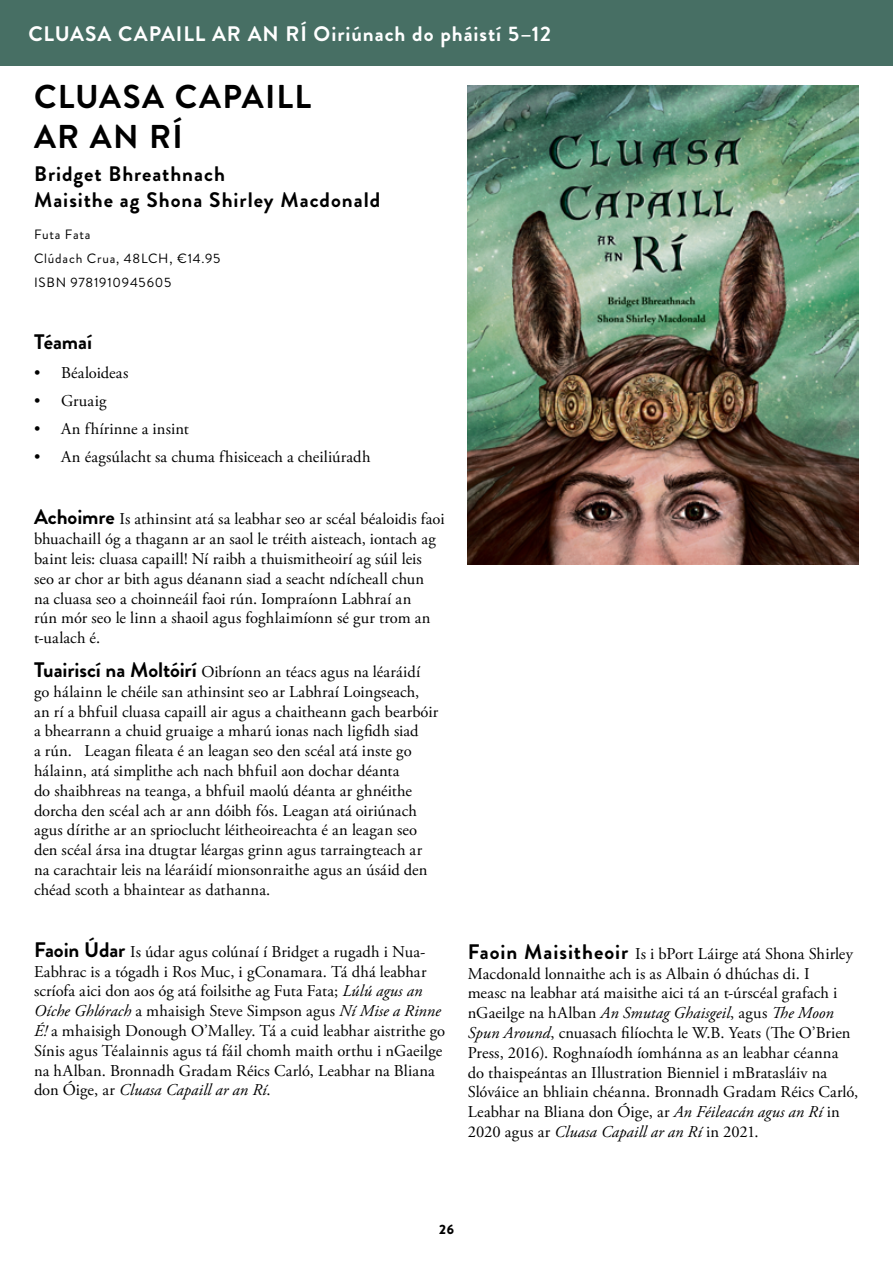
<style>
.page{position:relative;width:893px;height:1263px;background:#fff}
.page>*{position:absolute;margin:0;border:0;box-sizing:border-box;transform-origin:0 0}
.t1{font:700 33px/39.6px "Brandon Grotesque";letter-spacing:.04em;color:#000}
.t2{font:700 21px/25.2px "Brandon Grotesque";letter-spacing:.045em;color:#000}
.t3{font:700 21px "Brandon Grotesque";letter-spacing:.045em;color:#fff}
.t4{font:16.5px/19.8px "Adobe Garamond Pro";letter-spacing:.01em;color:#000}
.t5{font:13.5px/24px "Brandon Grotesque";letter-spacing:.055em;color:#000}
.t6{font:900 13.5px "Brandon Grotesque";color:#000}
.s1{font-family:"Brandon Grotesque";font-weight:700;font-size:21px}
.s2{font-style:italic}
</style>
<div class="page">
<img style="left:468px;top:85px;width:391px;height:479px">
<div style="left:0;top:0;width:893px;height:65px;background:#476f64"></div>
<p class="t3" style="left:28px;top:19px;width:524px">CLUASA CAPAILL AR AN RÍ Oiriúnach do pháistí 5–12</p>
<h1 class="t1" style="left:34px;top:77px;width:278px">CLUASA CAPAILL<br>AR AN RÍ</h1>
<p class="t2" style="left:34px;top:162px;width:348px">Bridget Bhreathnach<br>Maisithe ag Shona Shirley Macdonald</p>
<p class="t5" style="left:34px;top:223px;width:188px">Futa Fata<br>Clúdach Crua, 48LCH, €14.95<br>ISBN 9781910945605</p>
<p class="t2" style="left:34px;top:330px;width:60px">Téamaí</p>
<p class="t4" style="left:34px;top:363px;width:96px">• Béaloideas</p>
<p class="t4" style="left:34px;top:391px;width:74px">• Gruaig</p>
<p class="t4" style="left:34px;top:420px;width:156px">• An fhírinne a insint</p>
<p class="t4" style="left:34px;top:448px;width:338px">• An éagsúlacht sa chuma fhisiceach a cheiliúradh</p>
<p class="t4" style="left:34px;top:510px;width:412px"><span class="s1">Achoimre</span> Is athinsint atá sa leabhar seo ar scéal béaloidis faoi bhuachaill óg a thagann ar an saol le tréith aisteach, iontach ag baint leis: cluasa capaill! Ní raibh a thuismitheoirí ag súil leis seo ar chor ar bith agus déanann siad a seacht ndícheall chun<br>na cluasa seo a choinneáil faoi rún. Iompraíonn Labhraí an<br>rún mór seo le linn a shaoil agus foghlaimíonn sé gur trom an t-ualach é.</p>
<p class="t4" style="left:34px;top:662px;width:406px"><span class="s1">Tuairiscí na Moltóirí</span> Oibríonn an téacs agus na léaráidí go hálainn le chéile san athinsint seo ar Labhraí Loingseach, an rí a bhfuil cluasa capaill air agus a chaitheann gach bearbóir a bhearrann a chuid gruaige a mharú ionas nach ligfidh siad<br>a rún. Leagan fileata é an leagan seo den scéal atá inste go hálainn, atá simplithe ach nach bhfuil aon dochar déanta<br>do shaibhreas na teanga, a bhfuil maolú déanta ar ghnéithe dorcha den scéal ach ar ann dóibh fós. Leagan atá oiriúnach agus dírithe ar an sprioclucht léitheoireachta é an leagan seo den scéal ársa ina dtugtar léargas grinn agus tarraingteach ar na carachtair leis na léaráidí mionsonraithe agus an úsáid den chéad scoth a bhaintear as dathanna.</p>
<p class="t4" style="left:34px;top:942px;width:413px"><span class="s1">Faoin Údar</span> Is údar agus colúnaí í Bridget a rugadh i Nua-Eabhrac is a tógadh i Ros Muc, i gConamara. Tá dhá leabhar scríofa aici don aos óg atá foilsithe ag Futa Fata; <span class="s2">Lúlú agus an Oíche Ghlórach</span> a mhaisigh Steve Simpson agus <span class="s2">Ní Mise a Rinne É!</span> a mhaisigh Donough O’Malley. Tá a cuid leabhar aistrithe go Sínis agus Téalainnis agus tá fáil chomh maith orthu i nGaeilge na hAlban. Bronnadh Gradam Réics Carló, Leabhar na Bliana don Óige, ar <span class="s2">Cluasa Capaill ar an Rí</span>.</p>
<p class="t4" style="left:468px;top:944px;width:392px"><span class="s1">Faoin Maisitheoir</span> Is i bPort Láirge atá Shona Shirley Macdonald lonnaithe ach is as Albain ó dhúchas di. I<br>measc na leabhar atá maisithe aici tá an t-úrscéal grafach i nGaeilge na hAlban <span class="s2">An Smutag Ghaisgeil</span>, agus <span class="s2">The Moon Spun Around</span>, cnuasach filíochta le W.B. Yeats (The O’Brien Press, 2016). Roghnaíodh íomhánna as an leabhar céanna do thaispeántas an Illustration Bienniel i mBratasláiv na Slóváice an bhliain chéanna. Bronnadh Gradam Réics Carló, Leabhar na Bliana don Óige, ar <span class="s2">An Féileacán agus an Rí</span> in 2020 agus ar <span class="s2">Cluasa Capaill ar an Rí</span> in 2021.</p>
<p class="t6" style="left:439px;top:1220px;width:16px">26</p>
</div>
